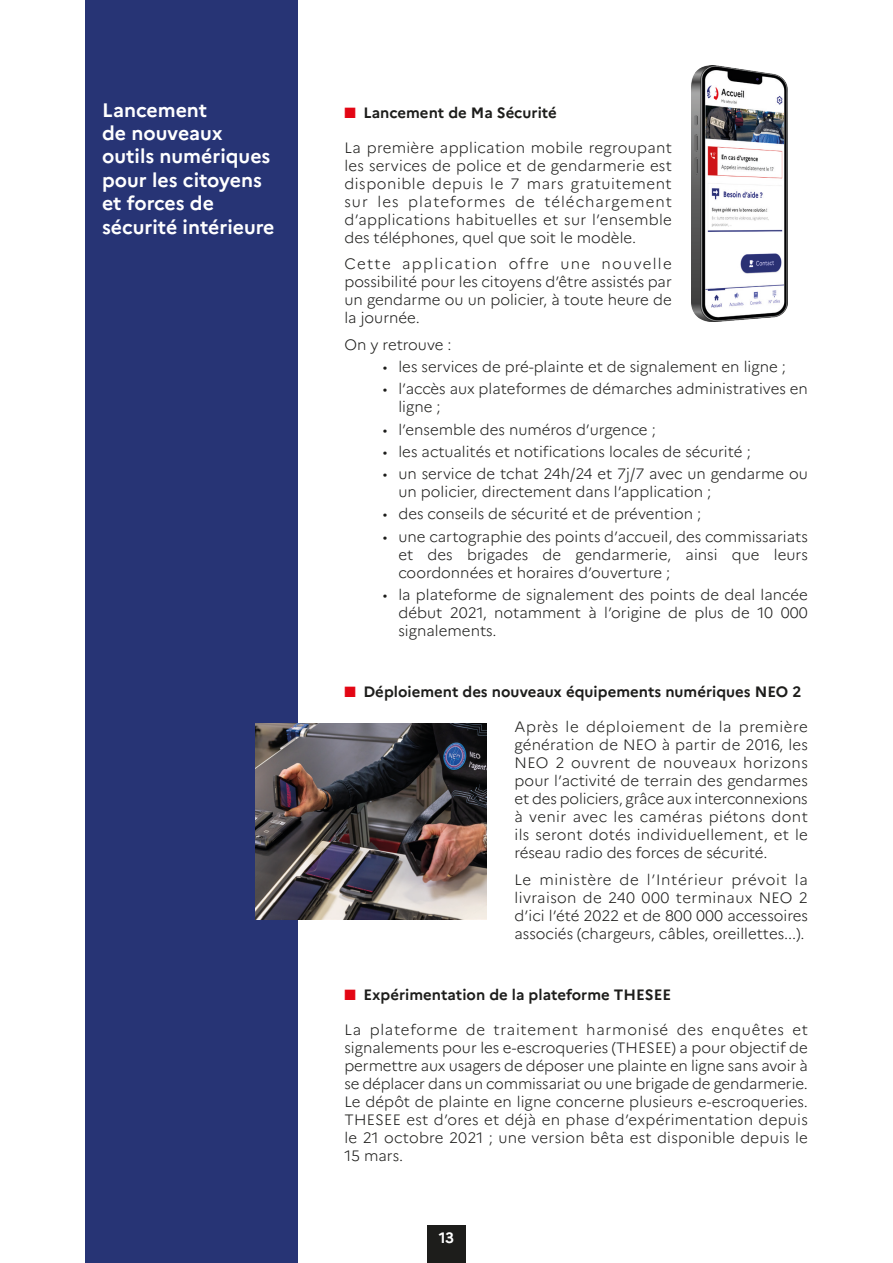
<style>
.page{position:relative;width:893px;height:1263px;background:#fff}
.page>*{position:absolute;margin:0;border:0;box-sizing:border-box;transform-origin:0 0}
.titre_bandeau{font:700 19.5px/23.4px "Marianne";color:#fff}
.Texte{font:300 15px/18px "Marianne";color:#1d1d1b;text-align:justify}
.Niv_1_Sous-titre_bol{font:700 15px "Marianne";color:#1d1d1b}
.t1{font:700 15px "Marianne";color:#fff}
.s1{color:#e30614}
</style>
<div class="page">
<div style="left:427px;top:1225px;width:39px;height:38px;background:#1d1d1b"></div>
<div style="left:85px;top:0;width:213px;height:1263px;background:#273475"></div>
<img style="left:692px;top:66px;width:96px;height:255px">
<img style="left:255px;top:724px;width:232px;height:195px">
<p class="titre_bandeau" style="left:102px;top:98px;width:174px">Lancement<br>de nouveaux outils numériques pour les citoyens et forces de sécurité intérieure</p>
<p class="Niv_1_Sous-titre_bol" style="left:344px;top:103px;width:214px"><span class="s1">■</span> Lancement de Ma Sécurité</p>
<p class="Texte" style="left:344px;top:138px;width:329px">La première application mobile regroupant les services de police et de gendarmerie est disponible depuis le 7 mars gratuitement sur les plateformes de téléchargement d’applications habituelles et sur l’ensemble des téléphones, quel que soit le modèle.</p>
<p class="Texte" style="left:344px;top:255px;width:329px">Cette application offre une nouvelle possibilité pour les citoyens d’être assistés par un gendarme ou un policier, à toute heure de la journée.</p>
<p class="Texte" style="left:344px;top:335px;width:109px">On y retrouve :</p>
<p class="Texte" style="left:383px;top:358px;width:405px">• les services de pré-plainte et de signalement en ligne ;</p>
<p class="Texte" style="left:398px;top:380px;width:411px;text-indent:-16px">• l’accès aux plateformes de démarches administratives en ligne ;</p>
<p class="Texte" style="left:383px;top:420px;width:274px">• l’ensemble des numéros d’urgence ;</p>
<p class="Texte" style="left:383px;top:442px;width:369px">• les actualités et notifications locales de sécurité ;</p>
<p class="Texte" style="left:398px;top:465px;width:411px;text-indent:-16px">• un service de tchat 24h/24 et 7j/7 avec un gendarme ou un policier, directement dans l’application ;</p>
<p class="Texte" style="left:383px;top:505px;width:320px">• des conseils de sécurité et de prévention ;</p>
<p class="Texte" style="left:398px;top:527px;width:411px;text-indent:-16px">• une cartographie des points d’accueil, des commissariats et des brigades de gendarmerie, ainsi que leurs coordonnées et horaires d’ouverture ;</p>
<p class="Texte" style="left:398px;top:585px;width:411px;text-indent:-16px">• la plateforme de signalement des points de deal lancée début 2021, notamment à l’origine de plus de 10 000 signalements.</p>
<p class="Niv_1_Sous-titre_bol" style="left:344px;top:683px;width:458px"><span class="s1">■</span> Déploiement des nouveaux équipements numériques NEO 2</p>
<p class="Texte" style="left:514px;top:718px;width:295px">Après le déploiement de la première génération de NEO à partir de 2016, les NEO 2 ouvrent de nouveaux horizons pour l’activité de terrain des gendarmes et des policiers, grâce aux interconnexions à venir avec les caméras piétons dont ils seront dotés individuellement, et le réseau radio des forces de sécurité.</p>
<p class="Texte" style="left:514px;top:870px;width:295px">Le ministère de l’Intérieur prévoit la livraison de 240 000 terminaux NEO 2 d’ici l’été 2022 et de 800 000 accessoires associés (chargeurs, câbles, oreillettes...).</p>
<p class="Niv_1_Sous-titre_bol" style="left:344px;top:986px;width:328px"><span class="s1">■</span> Expérimentation de la plateforme THESEE</p>
<p class="Texte" style="left:344px;top:1021px;width:465px">La plateforme de traitement harmonisé des enquêtes et signalements pour les e-escroqueries (THESEE) a pour objectif de permettre aux usagers de déposer une plainte en ligne sans avoir à se déplacer dans un commissariat ou une brigade de gendarmerie.<br>Le dépôt de plainte en ligne concerne plusieurs e-escroqueries.<br>THESEE est d’ores et déjà en phase d’expérimentation depuis le 21 octobre 2021 ; une version bêta est disponible depuis le 15 mars.</p>
<p class="t1" style="left:439px;top:1228px;width:17px">13</p>
</div>
